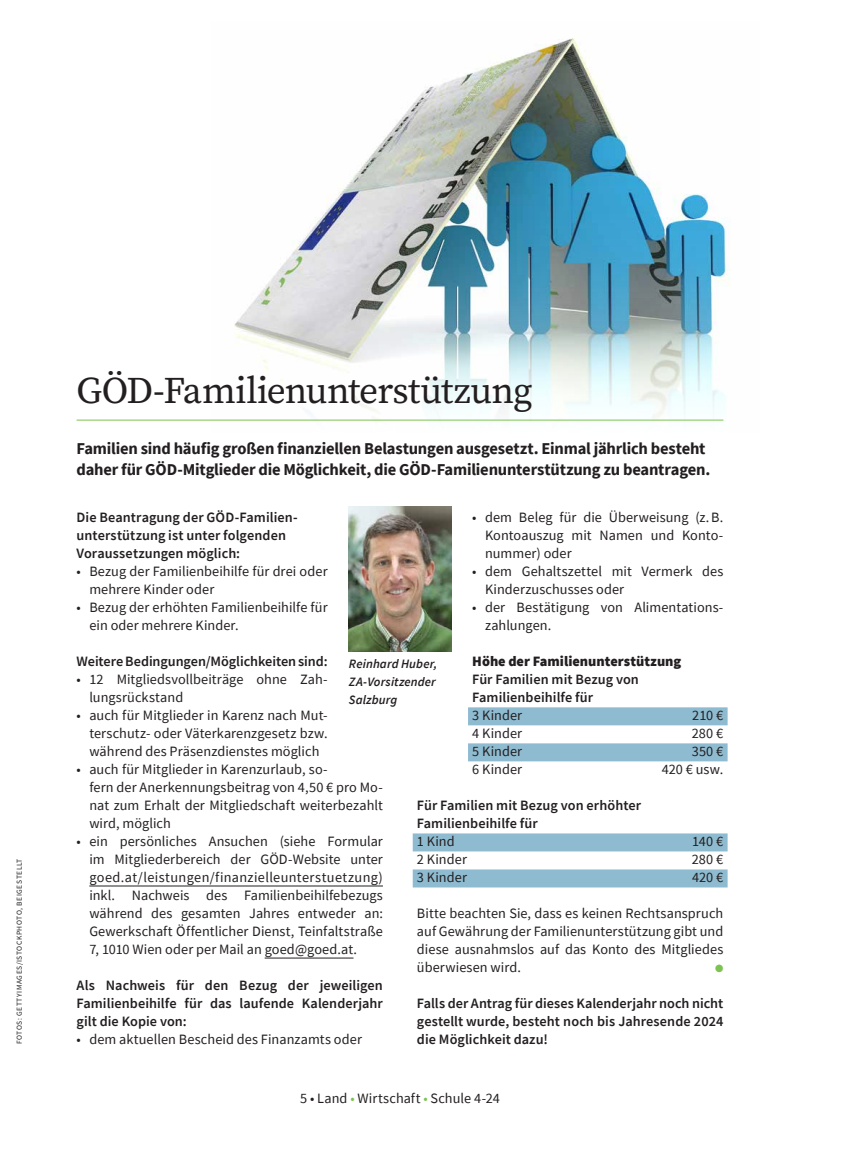
<style>
.page{position:relative;width:851px;height:1149px;background:#fff}
.page>*{position:absolute;margin:0;border:0;box-sizing:border-box;transform-origin:0 0}
.t1{font:37.5px "Source Serif Pro";letter-spacing:-.015em;color:#231f20}
.t2{font:700 16.5px/21px "Source Sans Pro";letter-spacing:-.01em;color:#231f20}
.t3{font:14.25px/18px "Source Sans Pro";letter-spacing:.005em;color:#231f20}
.t4{font:600 14.25px/18px "Source Sans Pro";letter-spacing:.005em;color:#231f20}
.t5{font:900 14.25px "Source Sans Pro";color:#231f20}
.t6{font:italic 600 12.75px/18px "Source Sans Pro";letter-spacing:.01em;color:#231f20;text-align:justify}
.t7{font:10.5px "Zapf Dingbats ITC";color:#7cc352}
.t8{font:7.5px "Source Sans Pro";letter-spacing:.075em;color:#231f20}
.s1{color:#7cc352}
</style>
<div class="page">
<img style="left:211px;top:38px;width:519px;height:383px">
<hr style="left:77px;top:419px;width:646px;height:1px;background:#7cc352">
<hr style="left:89px;top:885px;width:294px;height:1px;background:#231f20">
<hr style="left:264px;top:957px;width:89px;height:1px;background:#231f20">
<div style="left:468px;top:707px;width:259px;height:18px;background:#8ebbd0"></div>
<div style="left:468px;top:743px;width:259px;height:18px;background:#8ebbd0"></div>
<div style="left:412px;top:833px;width:315px;height:18px;background:#8ebbd0"></div>
<div style="left:412px;top:869px;width:315px;height:18px;background:#8ebbd0"></div>
<img style="left:349px;top:506px;width:102px;height:145px">
<p class="t8" style="left:15px;top:1044px;width:187px;rotate:-90deg">FOTOS: GETTYIMAGES/ISTOCKPHOTO, BEIGESTELLT</p>
<h1 class="t1" style="left:77px;top:365px;width:457px">GÖD-Familienunterstützung</h1>
<p class="t2" style="left:77px;top:437px;width:635px">Familien sind häufig großen finanziellen Belastungen ausgesetzt. Einmal jährlich besteht daher für GÖD-Mitglieder die Möglichkeit, die GÖD-Familienunterstützung zu beantragen.</p>
<p class="t4" style="left:77px;top:508px;width:221px">Die Beantragung der GÖD-Familien&shy;unterstützung ist unter folgenden<br>Voraussetzungen möglich:</p>
<p class="t3" style="left:89px;top:562px;width:240px;text-indent:-13px">• Bezug der Familienbeihilfe für drei oder mehrere Kinder oder</p>
<p class="t3" style="left:89px;top:598px;width:240px;text-indent:-13px">• Bezug der erhöhten Familienbeihilfe für ein oder mehrere Kinder.</p>
<p class="t4" style="left:77px;top:652px;width:252px">Weitere Bedingungen/Möglichkeiten sind:</p>
<p class="t3" style="left:89px;top:670px;width:240px;text-indent:-13px">• 12 Mitgliedsvollbeiträge ohne Zah&shy;lungsrückstand</p>
<p class="t3" style="left:89px;top:706px;width:240px;text-align:justify;text-indent:-13px">• auch für Mitglieder in Karenz nach Mut&shy;terschutz- oder Väterkarenzgesetz bzw. während des Präsenzdienstes möglich</p>
<p class="t3" style="left:89px;top:760px;width:295px;text-indent:-13px">• auch für Mitglieder in Karenzurlaub, so-<br>fern der Anerkennungsbeitrag von 4,50 € pro Mo&shy;nat zum Erhalt der Mitgliedschaft weiterbezahlt wird, möglich</p>
<p class="t3" style="left:89px;top:832px;width:295px;text-align:justify;text-indent:-13px">• ein persönliches Ansuchen (siehe Formular im Mitgliederbereich der GÖD-Website unter goed.at/leistungen/finanzielleunterstuetzung) inkl. Nachweis des Familienbeihilfebezugs während des gesamten Jahres entweder an:<br>Gewerkschaft Öffentlicher Dienst, Teinfaltstraße 7, 1010 Wien oder per Mail an goed@goed.at.</p>
<p class="t4" style="left:77px;top:976px;width:308px;text-align:justify">Als Nachweis für den Bezug der jeweiligen Familienbeihilfe für das laufende Kalenderjahr gilt die Kopie von:</p>
<p class="t3" style="left:77px;top:1030px;width:287px">• dem aktuellen Bescheid des Finanzamts oder</p>
<p class="t3" style="left:485px;top:508px;width:240px;text-align:justify;text-indent:-13px">• dem Beleg für die Überweisung (z.B.<br>Kontoauszug mit Namen und Konto&shy;nummer) oder</p>
<p class="t3" style="left:485px;top:562px;width:240px;text-indent:-13px">• dem Gehaltszettel mit Vermerk des<br>Kinderzuschusses oder</p>
<p class="t3" style="left:485px;top:598px;width:238px;text-indent:-13px">• der Bestätigung von Alimentations&shy;zahlungen.</p>
<p class="t5" style="left:472px;top:651px;width:210px">Höhe der Familienunterstützung</p>
<p class="t4" style="left:472px;top:670px;width:168px">Für Familien mit Bezug von<br>Familienbeihilfe für</p>
<p class="t3" style="left:472px;top:706px;width:51px">3 Kinder</p>
<p class="t3" style="left:692px;top:706px;width:33px">210 €</p>
<p class="t3" style="left:472px;top:724px;width:51px">4 Kinder</p>
<p class="t3" style="left:691px;top:724px;width:33px">280 €</p>
<p class="t3" style="left:472px;top:742px;width:51px">5 Kinder</p>
<p class="t3" style="left:691px;top:742px;width:33px">350 €</p>
<p class="t3" style="left:472px;top:760px;width:51px">6 Kinder</p>
<p class="t3" style="left:661px;top:760px;width:63px">420 € usw.</p>
<p class="t4" style="left:417px;top:796px;width:226px">Für Familien mit Bezug von erhöhter<br>Familienbeihilfe für</p>
<p class="t3" style="left:417px;top:832px;width:39px">1 Kind</p>
<p class="t3" style="left:692px;top:832px;width:33px">140 €</p>
<p class="t3" style="left:417px;top:850px;width:51px">2 Kinder</p>
<p class="t3" style="left:691px;top:850px;width:33px">280 €</p>
<p class="t3" style="left:417px;top:868px;width:51px">3 Kinder</p>
<p class="t3" style="left:692px;top:868px;width:33px">420 €</p>
<p class="t3" style="left:417px;top:904px;width:308px;text-align:justify">Bitte beachten Sie, dass es keinen Rechtsanspruch auf Gewährung der Familienunterstützung gibt und diese ausnahmslos auf das Konto des Mitgliedes überwiesen wird.</p>
<p class="t6" style="left:349px;top:654px;width:90px">Reinhard Huber, ZA-Vorsitzender Salzburg</p>
<p class="t7" style="left:715px;top:963px;width:10px">●</p>
<p class="t4" style="left:417px;top:994px;width:308px;text-align:justify">Falls der Antrag für dieses Kalenderjahr noch nicht gestellt wurde, besteht noch bis Jahresende 2024 die Möglichkeit dazu!</p>
<p class="t3" style="left:300px;top:1088px;width:201px">5 • Land <span class="s1">•</span> Wirtschaft <span class="s1">•</span> Schule 4-24</p>
</div>
